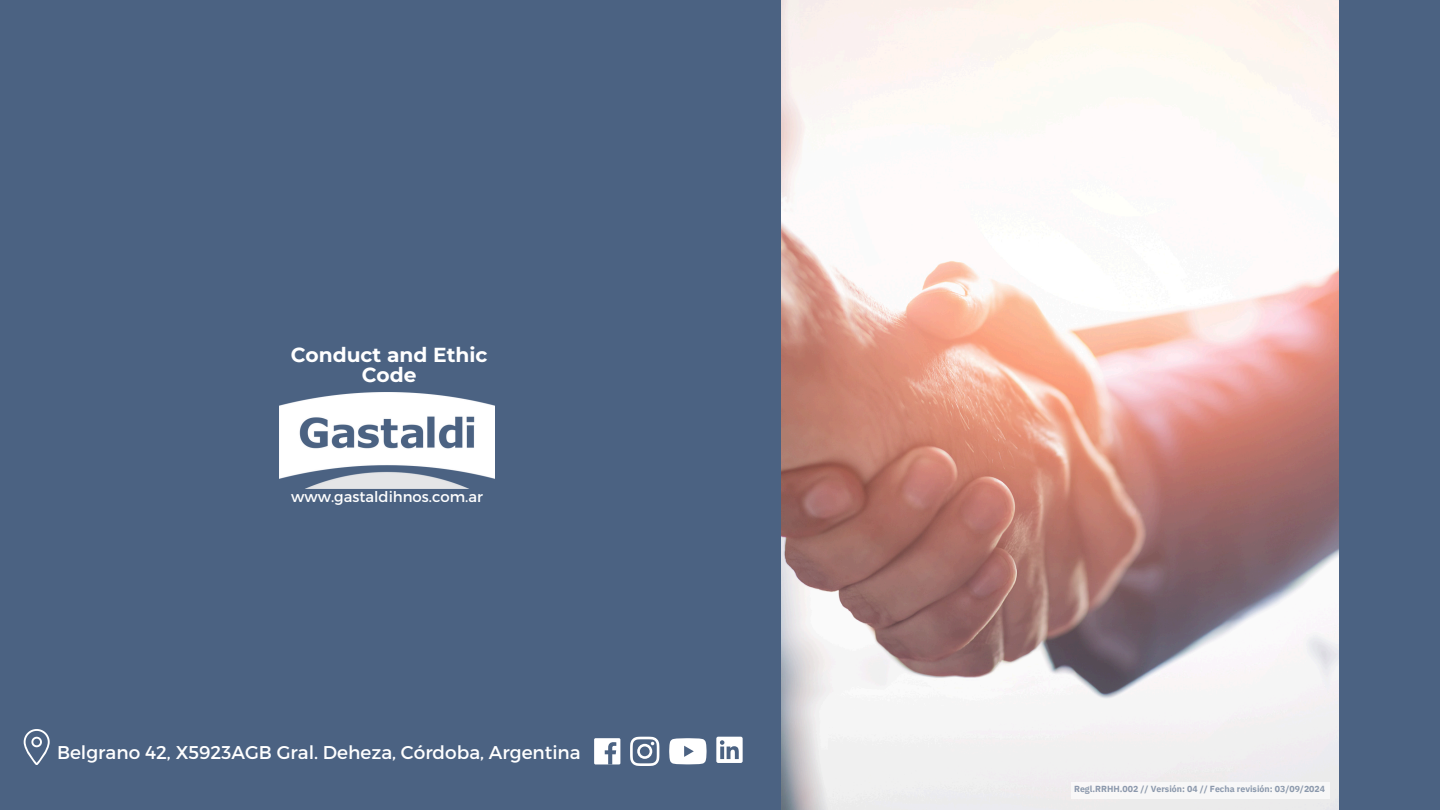
<style>
.page{position:relative;width:1440px;height:810px;background:#4b6282}
.page>*{position:absolute;margin:0;border:0;box-sizing:border-box;transform-origin:0 0}
.t1{font:700 20.2px/19.5px "Montserrat";color:#fff;text-align:center}
.t2{font:18.5px "Montserrat";color:#fff}
.t3{font:14.8px "Montserrat";color:#fff}
.t4{font:700 8.8px "IBM Plex Sans";color:#4b6282}
</style>
<div class="page">
<img style="left:782px;top:0;width:556px;height:810px">
<div style="left:594px;top:738px;width:26px;height:26px;background:#fff"></div>
<svg style="left:605px;top:742px;width:11px;height:22px"></svg>
<svg style="left:630px;top:737px;width:29px;height:29px"></svg>
<svg style="left:669px;top:738px;width:38px;height:26px"></svg>
<div style="left:716px;top:737px;width:27px;height:26px;background:#fff;border-radius:2px"></div>
<svg style="left:720px;top:740px;width:19px;height:19px"></svg>
<svg style="left:24px;top:729px;width:26px;height:36px"></svg>
<img style="left:280px;top:392px;width:214px;height:96px">
<div style="left:1071px;top:782px;width:259px;height:17px;background:#f7f7f7"></div>
<h3 class="t1" style="left:291px;top:345px;width:198px">Conduct and Ethic<br>Code</h3>
<p class="t3" style="left:291px;top:487px;width:193px">www.gastaldihnos.com.ar</p>
<p class="t2" style="left:57px;top:740px;width:525px">Belgrano 42, X5923AGB Gral. Deheza, Córdoba, Argentina</p>
<p class="t4" style="left:1074px;top:783px;width:253px">Regl.RRHH.002 // Versión: 04 // Fecha revisión: 03/09/2024</p>
</div>
